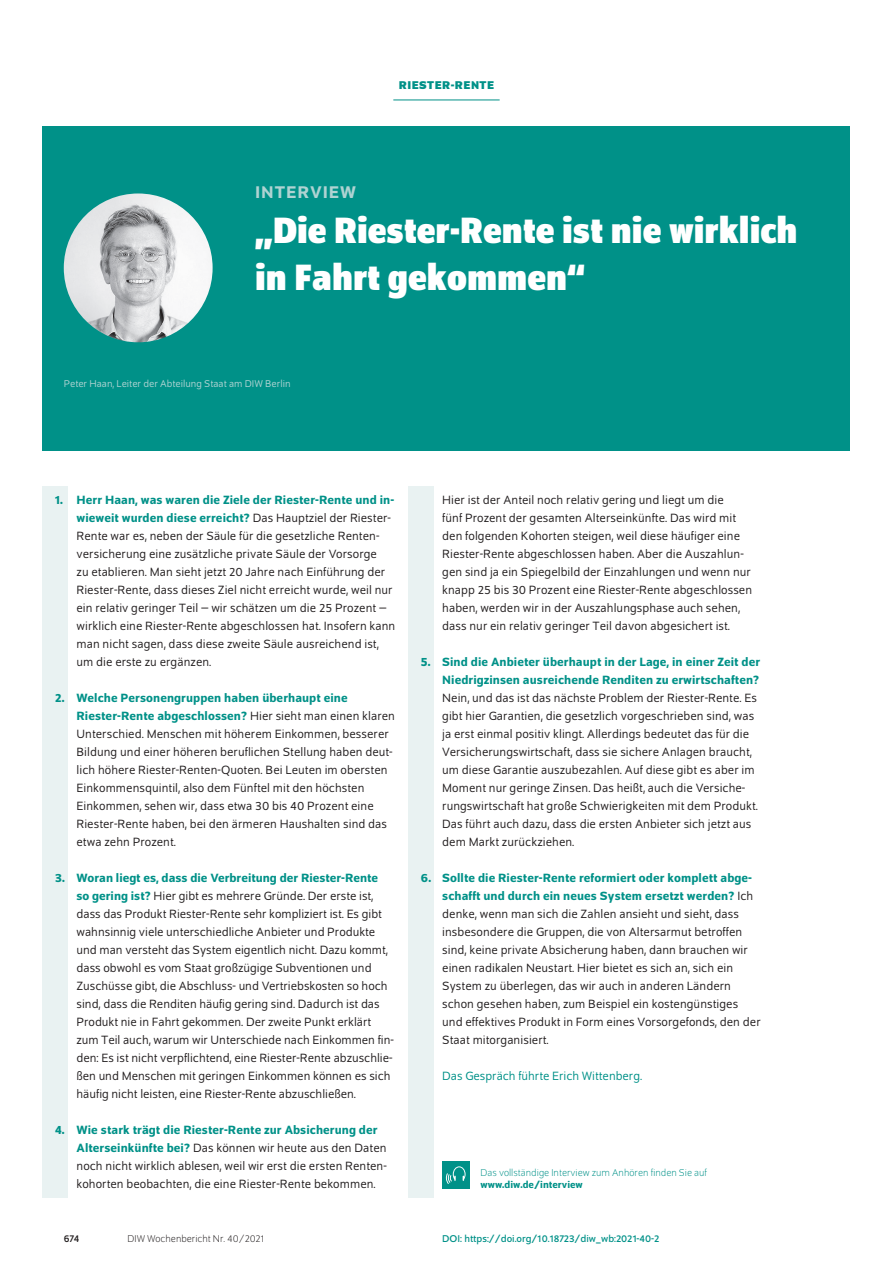
<style>
.page{position:relative;width:893px;height:1263px;background:#fff}
.page>*{position:absolute;margin:0;border:0;box-sizing:border-box;transform-origin:0 0}
.t1{font:700 semi-condensed 39px/46.8px "Schumpeter";color:#fff}
.t2{font:500 18px "Schumpeter";letter-spacing:.05em;color:#afd3d2}
.t3{font:12.75px/18px "Schumpeter Blond";letter-spacing:.005em;color:#231f20}
.t4{font:500 12.75px/18px "Schumpeter";letter-spacing:.005em;color:#009188;text-align:right}
.t5{font:12.75px "Schumpeter Blond";color:#009188}
.t6{font:700 12px "Schumpeter";letter-spacing:.04em;color:#009188}
.t7{font:300 10.5px "Schumpeter";color:#009188}
.t8{font:10.5px "Schumpeter";color:#009188}
.t9{font:10.5px "Schumpeter Blond";color:#afd3d2}
.t10{font:300 10.5px "Schumpeter";color:#231f20}
.t11{font:500 10.5px "Schumpeter";color:#009188}
.t12{font:10.5px "Schumpeter";color:#231f20}
.s1{font-family:"Schumpeter Blond";font-weight:400;color:#231f20}
.s2{font-family:"Schumpeter";font-weight:500;color:#009188}
</style>
<div class="page">
<div style="left:408px;top:486px;width:26px;height:711px;background:#e9f2f2"></div>
<div style="left:43px;top:486px;width:25px;height:711px;background:#e9f2f2"></div>
<div style="left:442px;top:1161px;width:27px;height:27px;background:#009188"></div>
<svg style="left:446px;top:1166px;width:20px;height:18px"></svg>
<div style="left:43px;top:126px;width:807px;height:324px;background:#009188"></div>
<hr style="left:393px;top:100px;width:107px;height:1px;background:#009188">
<img style="left:64px;top:193px;width:149px;height:149px;border-radius:74px">
<p class="t6" style="left:399px;top:79px;width:97px">RIESTER-RENTE</p>
<h2 class="t2" style="left:255px;top:183px;width:102px">INTERVIEW</h2>
<h1 class="t1" style="left:255px;top:207px;width:544px">„Die Riester-Rente ist nie wirklich in Fahrt gekommen“</h1>
<p class="t9" style="left:64px;top:379px;width:228px">Peter Haan, Leiter der Abteilung Staat am DIW Berlin</p>
<p class="t4" style="left:55px;top:491px;width:340px">1. Herr Haan, was waren die Ziele der Riester-Rente und in&shy;wieweit wurden diese erreicht? <span class="s1">Das Hauptziel der Riester-</span></p>
<p class="t3" style="left:77px;top:527px;width:320px">Rente war es, neben der Säule für die gesetzliche Renten&shy;versicherung eine zusätzliche private Säule der Vorsorge<br>zu etablieren. Man sieht jetzt 20 Jahre nach Einführung der Riester-Rente, dass dieses Ziel nicht erreicht wurde, weil nur ein relativ geringer Teil – wir schätzen um die 25 Prozent – wirklich eine Riester-Rente abgeschlossen hat. Insofern kann man nicht sagen, dass diese zweite Säule ausreichend ist, um die erste zu ergänzen.</p>
<p class="t4" style="left:77px;top:689px;width:320px;text-align:left;text-indent:-21px">2. Welche Personengruppen haben überhaupt eine<br>Riester-Rente abgeschlossen? <span class="s1">Hier sieht man einen klaren</span></p>
<p class="t3" style="left:77px;top:725px;width:318px">Unterschied. Menschen mit höherem Einkommen, besserer Bildung und einer höheren beruflichen Stellung haben deut&shy;lich höhere Riester-Renten-Quoten. Bei Leuten im obersten Einkommensquintil, also dem Fünftel mit den höchsten Einkommen, sehen wir, dass etwa 30 bis 40 Prozent eine Riester-Rente haben, bei den ärmeren Haushalten sind das etwa zehn Prozent.</p>
<p class="t4" style="left:55px;top:869px;width:324px">3. Woran liegt es, dass die Verbreitung der Riester-Rente</p>
<p class="t3" style="left:77px;top:887px;width:319px"><span class="s2">so gering ist?</span> Hier gibt es mehrere Gründe. Der erste ist, dass das Produkt Riester-Rente sehr kompliziert ist. Es gibt wahnsinnig viele unterschiedliche Anbieter und Produkte und man versteht das System eigentlich nicht. Dazu kommt, dass obwohl es vom Staat großzügige Subventionen und Zuschüsse gibt, die Abschluss- und Vertriebskosten so hoch sind, dass die Renditen häufig gering sind. Dadurch ist das Produkt nie in Fahrt gekommen. Der zweite Punkt erklärt zum Teil auch, warum wir Unterschiede nach Einkommen fin&shy;den: Es ist nicht verpflichtend, eine Riester-Rente abzuschlie&shy;ßen und Menschen mit geringen Einkommen können es sich häufig nicht leisten, eine Riester-Rente abzuschließen.</p>
<p class="t4" style="left:55px;top:1121px;width:324px">4. Wie stark trägt die Riester-Rente zur Absicherung der</p>
<p class="t3" style="left:77px;top:1139px;width:312px;text-align:justify"><span class="s2">Alterseinkünfte bei?</span> Das können wir heute aus den Daten noch nicht wirklich ablesen, weil wir erst die ersten Renten&shy;kohorten beobachten, die eine Riester-Rente bekommen.</p>
<p class="t12" style="left:64px;top:1233px;width:17px">674</p>
<p class="t10" style="left:128px;top:1234px;width:138px">DIW Wochenbericht Nr. 40/2021</p>
<p class="t3" style="left:442px;top:491px;width:311px">Hier ist der Anteil noch relativ gering und liegt um die<br>fünf Prozent der gesamten Alterseinkünfte. Das wird mit den folgenden Kohorten steigen, weil diese häufiger eine Riester-Rente abgeschlossen haben. Aber die Auszahlun&shy;gen sind ja ein Spiegelbild der Einzahlungen und wenn nur knapp 25 bis 30 Prozent eine Riester-Rente abgeschlossen haben, werden wir in der Auszahlungsphase auch sehen, dass nur ein relativ geringer Teil davon abgesichert ist.</p>
<p class="t4" style="left:421px;top:653px;width:341px">5. Sind die Anbieter überhaupt in der Lage, in einer Zeit der<br>Niedrigzinsen ausreichende Renditen zu erwirtschaften?</p>
<p class="t3" style="left:442px;top:689px;width:317px">Nein, und das ist das nächste Problem der Riester-Rente. Es gibt hier Garantien, die gesetzlich vorgeschrieben sind, was ja erst einmal positiv klingt. Allerdings bedeutet das für die Versicherungswirtschaft, dass sie sichere Anlagen braucht, um diese Garantie auszubezahlen. Auf diese gibt es aber im Moment nur geringe Zinsen. Das heißt, auch die Versiche&shy;rungswirtschaft hat große Schwierigkeiten mit dem Produkt.<br>Das führt auch dazu, dass die ersten Anbieter sich jetzt aus dem Markt zurückziehen.</p>
<p class="t4" style="left:421px;top:869px;width:334px">6. Sollte die Riester-Rente reformiert oder komplett abge&shy;schafft und durch ein neues System ersetzt werden? <span class="s1">Ich</span></p>
<p class="t3" style="left:442px;top:905px;width:320px">denke, wenn man sich die Zahlen ansieht und sieht, dass insbesondere die Gruppen, die von Altersarmut betroffen sind, keine private Absicherung haben, dann brauchen wir einen radikalen Neustart. Hier bietet es sich an, sich ein System zu überlegen, das wir auch in anderen Ländern schon gesehen haben, zum Beispiel ein kostengünstiges und effektives Produkt in Form eines Vorsorgefonds, den der Staat mitorganisiert.</p>
<p class="t5" style="left:442px;top:1070px;width:201px">Das Gespräch führte Erich Wittenberg.</p>
<p class="t7" style="left:480px;top:1167px;width:228px">Das vollständige Interview zum Anhören finden Sie auf</p>
<p class="t11" style="left:480px;top:1179px;width:104px">www.diw.de/interview</p>
<p class="t8" style="left:442px;top:1233px;width:219px">DOI: https://doi.org/10.18723/diw_wb:2021-40-2</p>
</div>
